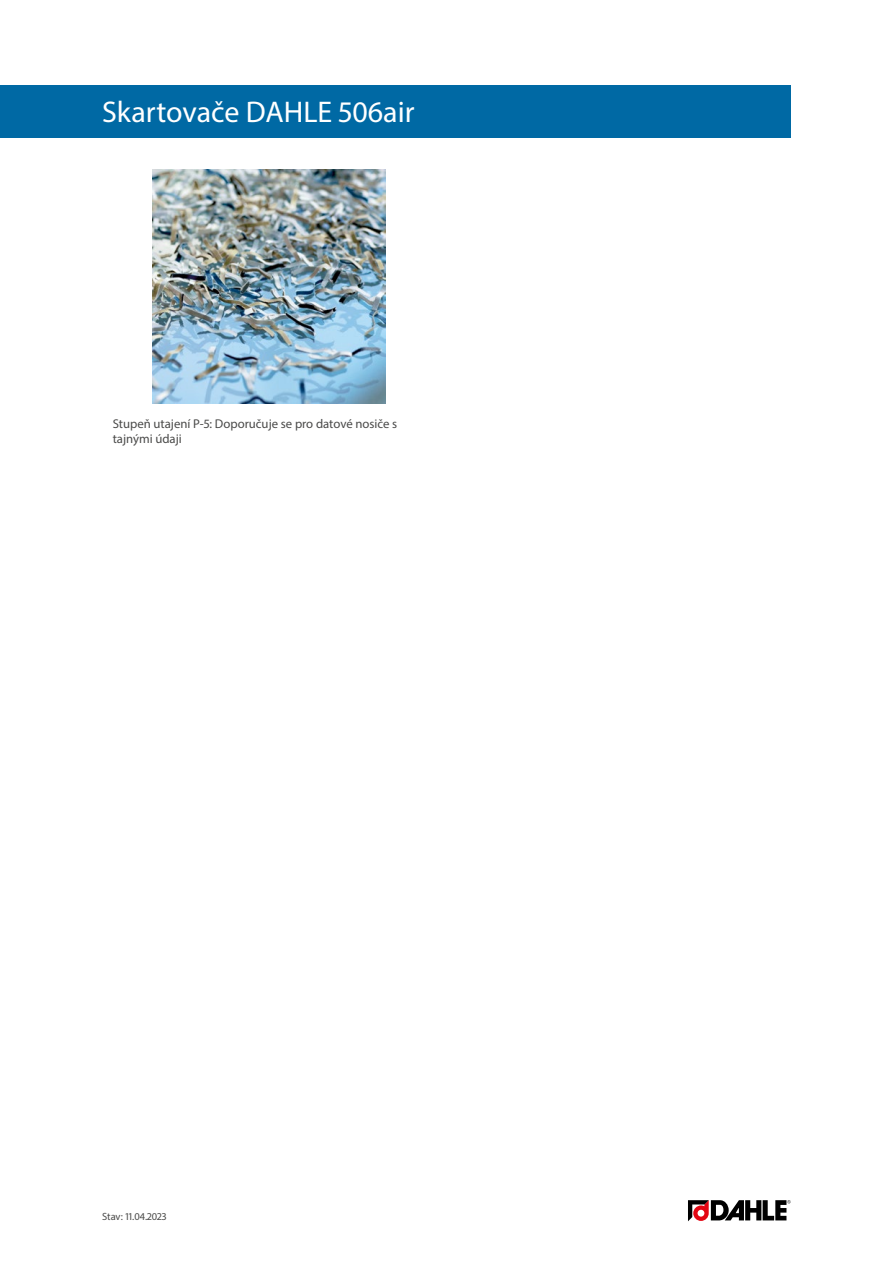
<style>
.page{position:relative;width:893px;height:1263px;background:#fff}
.page>*{position:absolute;margin:0;border:0;box-sizing:border-box;transform-origin:0 0}
.Produktname{font:30px "Myriad Pro";color:#fff}
.Fliesstexte{font:12.75px/15.3px "Myriad Pro";color:#4a4a49}
.t1{font:10.5px "Myriad Pro";color:#4a4a49}
</style>
<div class="page">
<img style="left:152px;top:169px;width:234px;height:234px">
<svg style="left:688px;top:1200px;width:103px;height:21px"></svg>
<div style="left:0;top:85px;width:791px;height:53px;background:#0069a4"></div>
<p class="Produktname" style="left:102px;top:94px;width:314px">Skartovače DAHLE 506air</p>
<p class="Fliesstexte" style="left:113px;top:416px;width:286px">Stupeň utajení P-5: Doporučuje se pro datové nosiče s tajnými údaji</p>
<p class="t1" style="left:102px;top:1210px;width:66px">Stav: 11.04.2023</p>
</div>
